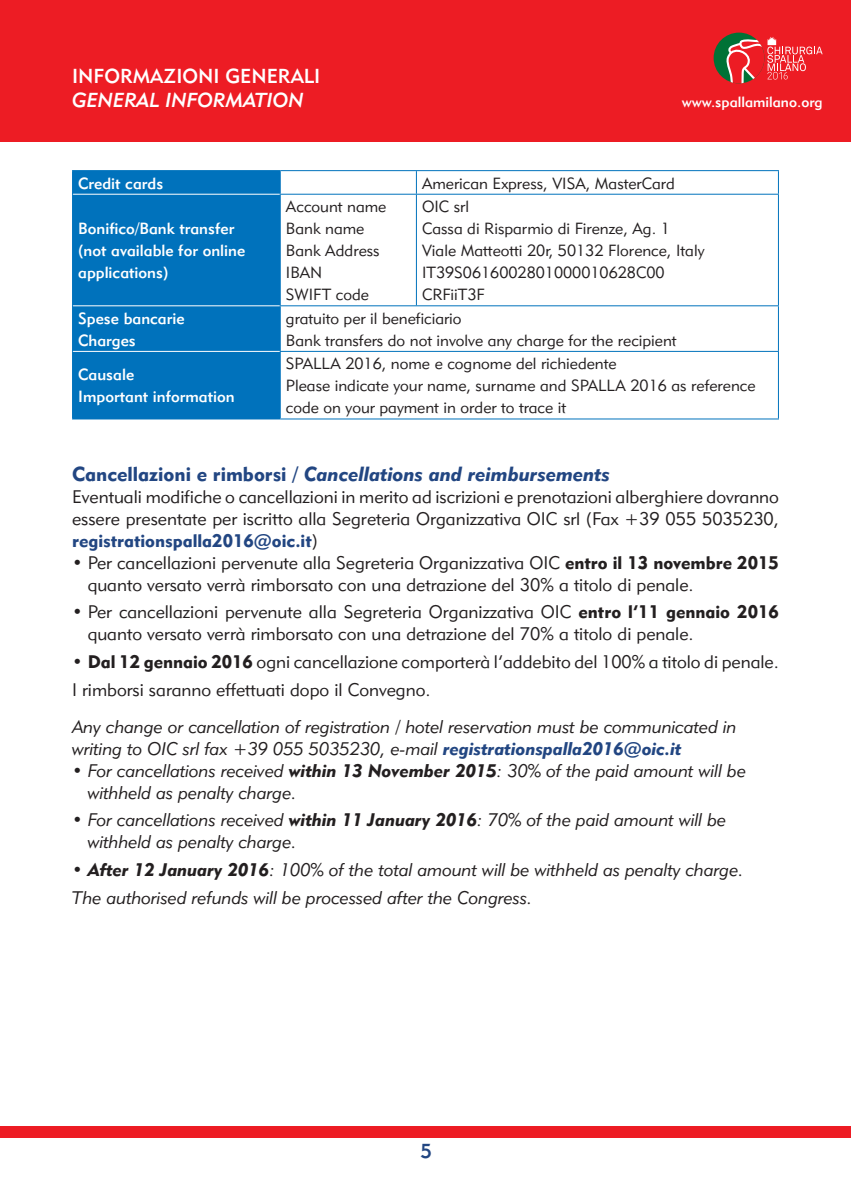
<style>
.page{position:relative;width:851px;height:1191px;background:#fff}
.page>*{position:absolute;margin:0;border:0;box-sizing:border-box;transform-origin:0 0}
.t1{font:20px "Geometric 415 BT Black Italic A";color:#224682}
.t2{font:20px "Geometric 415 BT Medium A";color:#fff}
.t3{font:20px "Geometric 415 BT Medium Italic A";color:#fff}
.t4{font:20px "Geometric 415 BT Medium A";color:#224682}
.t5{font:18px/22px "Geometric 415 BT Lite A";color:#231f20}
.t6{font:18px/22px "Geometric 415 BT Lite Italic A";color:#231f20}
.t7{font:18px "Geometric 415 BT Black A";color:#224682}
.t8{font:16px/22px "Geometric 415 BT Lite A";color:#231f20}
.t9{font:16px/22px "Geometric 415 BT Medium A";color:#fff}
.t10{font:14.6px "Geometric 415 BT Medium A";color:#fff}
.s1{font-family:"Geometric 415 BT Black A"}
.s2{font-family:"Geometric 415 BT Lite A";color:#231f20}
.s3{font-family:"Geometric 415 BT Black Italic A";color:#224682}
.s4{font-family:"Geometric 415 BT Black Italic A"}
.s5{font-family:"Geometric 415 BT Lite A"}
</style>
<div class="page">
<div style="left:0;top:0;width:850px;height:142px;background:#ed1c24"></div>
<div style="left:0;top:1126px;width:850px;height:11px;background:#ed1c24"></div>
<div style="left:713px;top:33px;width:51px;height:50px;background:#007236;border-radius:50%"></div>
<svg style="left:726px;top:37px;width:96px;height:46px"></svg>
<div style="left:73px;top:171px;width:207px;height:247px;background:#0072bc"></div>
<svg style="left:281px;top:171px;width:496px;height:180px"></svg>
<hr style="left:280px;top:170px;width:498px;height:1px;background:#0072bc">
<svg style="left:416px;top:171px;width:1px;height:23px"></svg>
<svg style="left:777px;top:171px;width:1px;height:23px"></svg>
<hr style="left:280px;top:194px;width:498px;height:1px;background:#0072bc">
<hr style="left:416px;top:195px;width:1px;height:110px;background:#0072bc">
<hr style="left:777px;top:195px;width:1px;height:110px;background:#0072bc">
<hr style="left:280px;top:305px;width:498px;height:1px;background:#0072bc">
<hr style="left:777px;top:306px;width:1px;height:45px;background:#0072bc">
<hr style="left:280px;top:351px;width:498px;height:1px;background:#0072bc">
<hr style="left:777px;top:352px;width:1px;height:66px;background:#0072bc">
<hr style="left:280px;top:418px;width:498px;height:1px;background:#0072bc">
<hr style="left:72px;top:170px;width:208px;height:1px;background:#0072bc">
<svg style="left:72px;top:171px;width:1px;height:23px"></svg>
<svg style="left:280px;top:171px;width:1px;height:23px"></svg>
<hr style="left:72px;top:194px;width:1px;height:112px;background:#0072bc">
<hr style="left:280px;top:195px;width:1px;height:110px;background:#0072bc">
<hr style="left:72px;top:306px;width:1px;height:45px;background:#0072bc">
<hr style="left:280px;top:306px;width:1px;height:45px;background:#0072bc">
<hr style="left:72px;top:351px;width:1px;height:67px;background:#0072bc">
<hr style="left:280px;top:352px;width:1px;height:66px;background:#0072bc">
<hr style="left:72px;top:418px;width:208px;height:1px;background:#0072bc">
<hr style="left:73px;top:194px;width:207px;height:1px;background:#fff">
<hr style="left:73px;top:305px;width:207px;height:1px;background:#fff">
<hr style="left:73px;top:351px;width:207px;height:1px;background:#fff">
<p class="t2" style="left:72px;top:69px;width:250px">INFORMAZIONI GENERALI</p>
<p class="t3" style="left:72px;top:93px;width:233px">GENERAL INFORMATION</p>
<p class="t10" style="left:681px;top:96px;width:142px">www.spallamilano.org</p>
<p class="t9" style="left:78px;top:174px;width:87px">Credit cards</p>
<p class="t8" style="left:422px;top:174px;width:254px">American Express, VISA, MasterCard</p>
<p class="t9" style="left:78px;top:219px;width:168px">Bonifico/Bank transfer (not available for online applications)</p>
<p class="t8" style="left:286px;top:197px;width:102px">Account name<br>Bank name<br>Bank Address<br>IBAN<br>SWIFT code</p>
<p class="t8" style="left:422px;top:197px;width:284px">OIC srl<br>Cassa di Risparmio di Firenze, Ag. 1<br>Viale Matteotti 20r, 50132 Florence, Italy<br>IT39S0616002801000010628C00<br>CRFiiT3F</p>
<p class="t9" style="left:78px;top:309px;width:108px">Spese bancarie<br>Charges</p>
<p class="t8" style="left:286px;top:309px;width:392px">gratuito per il beneficiario<br>Bank transfers do not involve any charge for the recipient</p>
<p class="t9" style="left:78px;top:365px;width:158px">Causale<br>Important information</p>
<p class="t8" style="left:286px;top:354px;width:471px">SPALLA 2016, nome e cognome del richiedente<br>Please indicate your name, surname and SPALLA 2016 as reference code on your payment in order to trace it</p>
<p class="t1" style="left:72px;top:466px;width:539px"><span class="s1">Cancellazioni e rimborsi /</span> Cancellations and reimbursements</p>
<p class="t5" style="left:72px;top:487px;width:708px">Eventuali modifiche o cancellazioni in merito ad iscrizioni e prenotazioni alberghiere dovranno essere presentate per iscritto alla Segreteria Organizzativa OIC srl (Fax +39 055 5035230,</p>
<p class="t7" style="left:72px;top:533px;width:247px">registrationspalla2016@oic.it<span class="s2">)</span></p>
<p class="t5" style="left:88px;top:553px;width:692px;text-indent:-16px">• Per cancellazioni pervenute alla Segreteria Organizzativa OIC <span class="s1">entro il 13 novembre 2015 </span>quanto versato verrà rimborsato con una detrazione del 30% a titolo di penale.</p>
<p class="t5" style="left:88px;top:603px;width:692px;text-indent:-16px">• Per cancellazioni pervenute alla Segreteria Organizzativa OIC <span class="s1">entro l’11 gennaio 2016 </span>quanto versato verrà rimborsato con una detrazione del 70% a titolo di penale.</p>
<p class="t5" style="left:72px;top:650px;width:708px;line-height:27.6px">• <span class="s1">Dal 12 gennaio 2016</span> ogni cancellazione comporterà l’addebito del 100% a titolo di penale.<br>I rimborsi saranno effettuati dopo il Convegno.</p>
<p class="t6" style="left:72px;top:717px;width:666px">Any change or cancellation of registration / hotel reservation must be communicated in writing to OIC srl fax +39 055 5035230, e-mail <span class="s3">registrationspalla2016@oic.it</span></p>
<p class="t6" style="left:88px;top:761px;width:659px;text-indent:-16px">• For cancellations received <span class="s4">within 13 November 2015</span>: 30% of the paid amount will be withheld as penalty charge.</p>
<p class="t6" style="left:88px;top:811px;width:640px;text-indent:-16px">• For cancellations received <span class="s4">within 11 January 2016</span>: 70% of the paid amount will be withheld as penalty charge.</p>
<p class="t6" style="left:72px;top:858px;width:673px;line-height:27.6px"><span class="s5">•</span> <span class="s4">After 12 January 2016</span>: 100% of the total amount will be withheld as penalty charge.<br>The authorised refunds will be processed after the Congress.</p>
<p class="t4" style="left:420px;top:1143px;width:13px">5</p>
</div>
